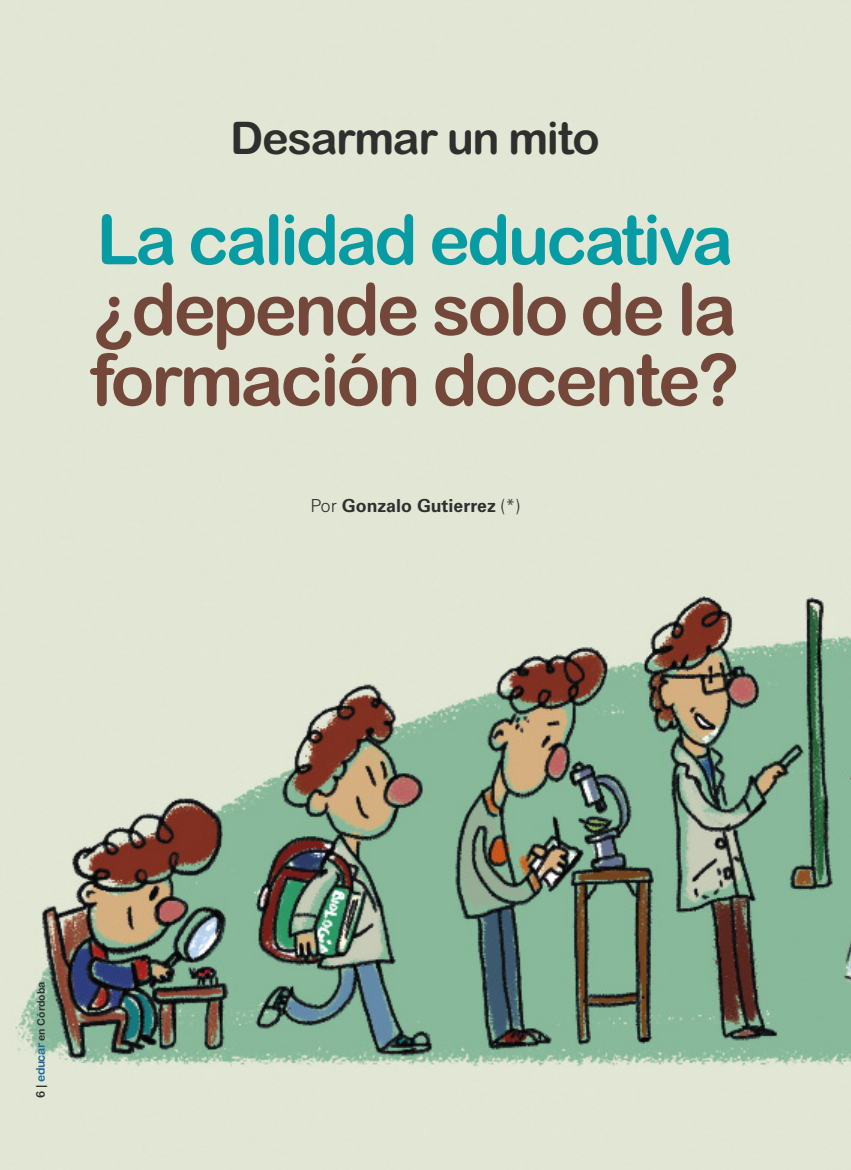
<style>
.page{position:relative;width:851px;height:1170px;background:#fff}
.page>*{position:absolute;margin:0;border:0;box-sizing:border-box;transform-origin:0 0}
.t1{font:72px/70.5px "Arial Rounded MT Bold";letter-spacing:-.04em;color:#73483b}
.t2{font:69px "Arial Rounded MT Bold";letter-spacing:-.04em;color:#079ba3}
.t3{font:45px "Arial Rounded MT Bold";letter-spacing:-.03em;color:#2f2f2e}
.t4{font:700 18px "Zurich BT";color:#2f2f2e}
.t5{font:10.5px "Arial Rounded MT Bold";color:#2f2f2e}
.s1{font-weight:300}
.s2{font-size:12px}
.s3{font-size:12px;color:#206898}
</style>
<div class="page">
<img style="left:0;top:0;width:850px;height:1169px">
<p class="t3" style="left:230px;top:112px;width:371px">Desarmar un mito</p>
<p class="t2" style="left:97px;top:200px;width:637px">La calidad educativa</p>
<p class="t1" style="left:91px;top:275px;width:649px">¿depende solo de la formación docente?</p>
<p class="t4" style="left:310px;top:499px;width:211px"><span class="s1">Por</span> Gonzalo Gutierrez <span class="s1">(*)</span></p>
<p class="t5" style="left:35px;top:1098px;width:118px;rotate:-90deg"><span class="s2">6 |</span> <span class="s3">educar</span> en Córdoba</p>
</div>
